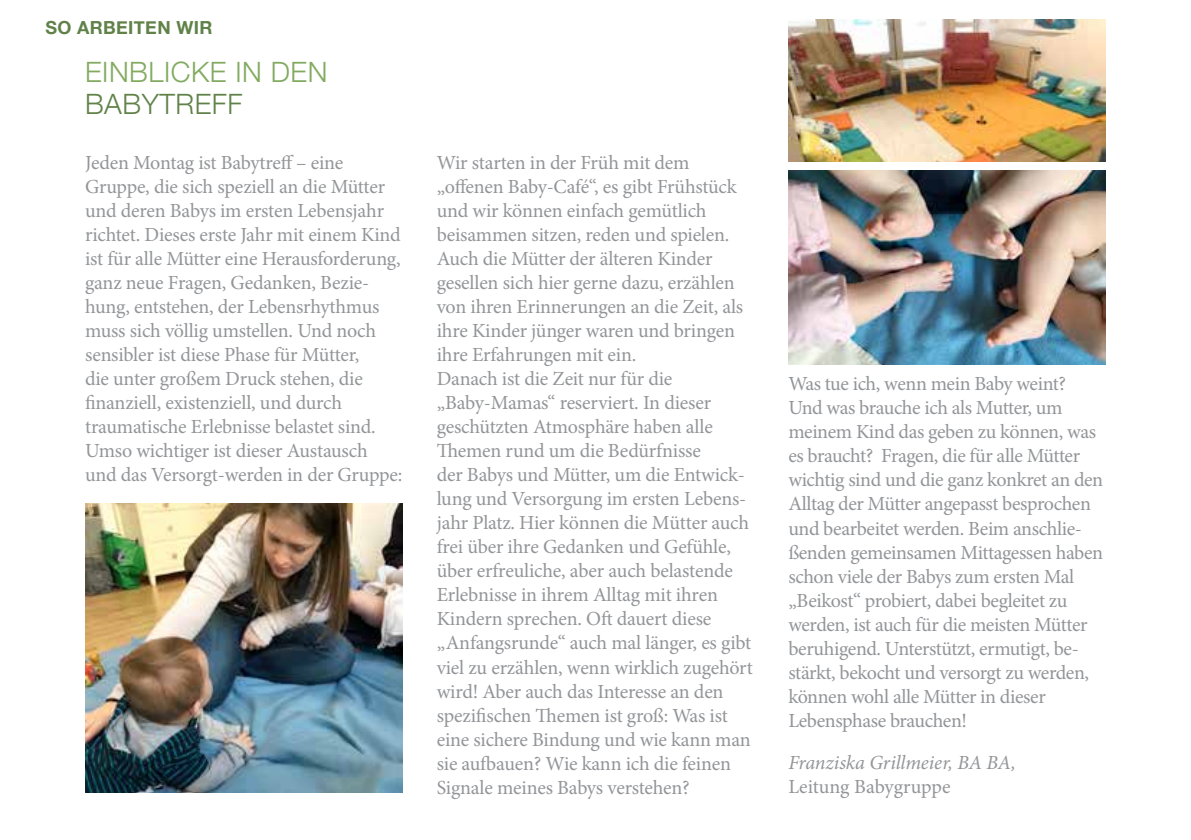
<style>
.page{position:relative;width:1191px;height:840px;background:#fff}
.page>*{position:absolute;margin:0;border:0;box-sizing:border-box;transform-origin:0 0}
.t1{font:300 28px "Helvetica Neue";letter-spacing:.02em;color:#82aa60}
.t2{font:300 28px "Helvetica Neue";letter-spacing:.02em;color:#608248}
.t3{font:20px/24px "Minion Pro";letter-spacing:-.015em;color:#939598}
.t4{font:italic 20px "Minion Pro";letter-spacing:-.005em;color:#939598}
.t5{font:700 18px "Helvetica Neue";letter-spacing:.02em;color:#608248}
</style>
<div class="page">
<img style="left:85px;top:503px;width:318px;height:289px">
<img style="left:788px;top:170px;width:318px;height:194px">
<img style="left:788px;top:20px;width:318px;height:141px">
<p class="t5" style="left:45px;top:13px;width:169px">SO ARBEITEN WIR</p>
<h1 class="t1" style="left:85px;top:50px;width:244px">EINBLICKE IN DEN</h1>
<h1 class="t2" style="left:85px;top:82px;width:126px">BABYTREFF</h1>
<p class="t3" style="left:85px;top:150px;width:319px">Jeden Montag ist Babytreff – eine Gruppe, die sich speziell an die Mütter und deren Babys im ersten Lebensjahr richtet. Dieses erste Jahr mit einem Kind ist für alle Mütter eine Herausforderung, ganz neue Fragen, Gedanken, Bezie&shy;hung, entstehen, der Lebensrhythmus muss sich völlig umstellen. Und noch sensibler ist diese Phase für Mütter,<br>die unter großem Druck stehen, die finanziell, existenziell, und durch traumatische Erlebnisse belastet sind.<br>Umso wichtiger ist dieser Austausch und das Versorgt-werden in der Gruppe:</p>
<p class="t3" style="left:437px;top:150px;width:317px">Wir starten in der Früh mit dem „offenen Baby-Café“, es gibt Frühstück und wir können einfach gemütlich beisammen sitzen, reden und spielen.<br>Auch die Mütter der älteren Kinder gesellen sich hier gerne dazu, erzählen von ihren Erinnerungen an die Zeit, als ihre Kinder jünger waren und bringen ihre Erfahrungen mit ein.<br>Danach ist die Zeit nur für die „Baby-Mamas“ reserviert. In dieser geschützten Atmosphäre haben alle Themen rund um die Bedürfnisse<br>der Babys und Mütter, um die Entwick&shy;lung und Versorgung im ersten Lebens&shy;jahr Platz. Hier können die Mütter auch frei über ihre Gedanken und Gefühle, über erfreuliche, aber auch belastende Erlebnisse in ihrem Alltag mit ihren Kindern sprechen. Oft dauert diese „Anfangsrunde“ auch mal länger, es gibt viel zu erzählen, wenn wirklich zugehört wird! Aber auch das Interesse an den spezifischen Themen ist groß: Was ist eine sichere Bindung und wie kann man sie aufbauen? Wie kann ich die feinen Signale meines Babys verstehen?</p>
<p class="t3" style="left:788px;top:372px;width:316px">Was tue ich, wenn mein Baby weint?<br>Und was brauche ich als Mutter, um meinem Kind das geben zu können, was es braucht? Fragen, die für alle Mütter wichtig sind und die ganz konkret an den Alltag der Mütter angepasst besprochen und bearbeitet werden. Beim anschlie&shy;ßenden gemeinsamen Mittagessen haben schon viele der Babys zum ersten Mal „Beikost“ probiert, dabei begleitet zu werden, ist auch für die meisten Mütter beruhigend. Unterstützt, ermutigt, be&shy;stärkt, bekocht und versorgt zu werden, können wohl alle Mütter in dieser Lebensphase brauchen!</p>
<p class="t4" style="left:788px;top:748px;width:229px">Franziska Grillmeier, BA BA,</p>
<p class="t3" style="left:788px;top:774px;width:164px">Leitung Babygruppe</p>
</div>
